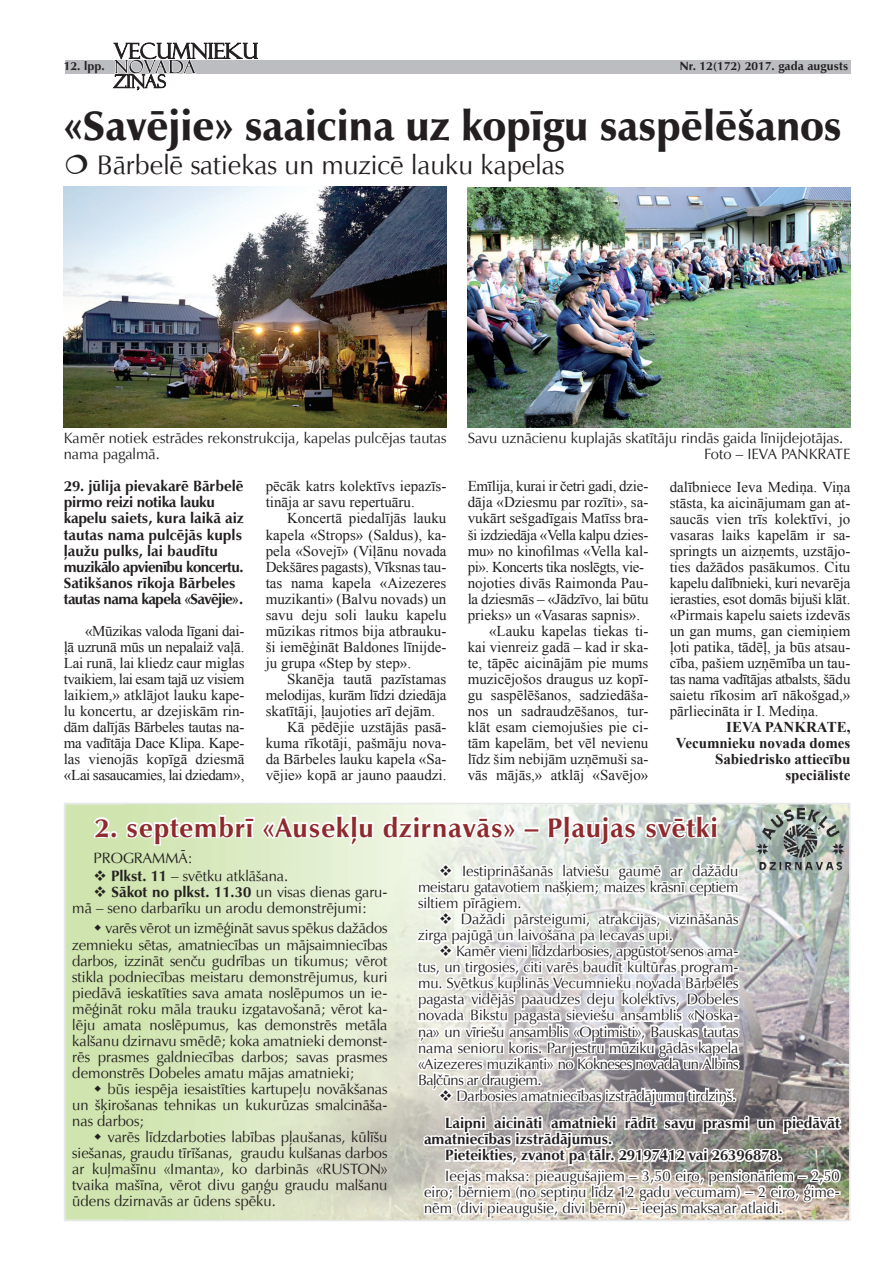
<style>
.page{position:relative;width:893px;height:1263px;background:#fff}
.page>*{position:absolute;margin:0;border:0;box-sizing:border-box;transform-origin:0 0}
.t1{font:900 42px "Zapf Humanist 601 TL";color:#231f20}
.t2{font:700 27px "Zapf Humanist 601 TL";letter-spacing:.03em;color:#8e2a2d}
.t3{font:27px "Zapf Humanist 601 TL";color:#231f20}
.t4{font:15px/16px "Zapf Humanist 601 TL";color:#231f20;text-align:justify}
.t5{font:15px/16px "Times New Roman";color:#231f20;text-align:justify}
.t6{font:700 15px/16px "Zapf Humanist 601 TL";color:#231f20}
.t7{font:15px "Times New Roman";letter-spacing:-.02em;color:#231f20}
.t8{font:700 15px/16px "Times New Roman";color:#231f20;text-align:right}
.t9{font:15px "Times New Roman";letter-spacing:-.03em;color:#231f20}
.t10{font:700 12px "Zapf Humanist 601 TL";letter-spacing:.01em;color:#231f20}
.s1{font-weight:400}
.s2{font-weight:700}
</style>
<div class="page">
<div style="left:65px;top:60px;width:785px;height:13px;background:#bcbdc0"></div>
<svg style="left:113px;top:43px;width:145px;height:47px"></svg>
<img style="left:468px;top:188px;width:382px;height:239px">
<img style="left:64px;top:187px;width:382px;height:240px">
<svg style="left:64px;top:803px;width:786px;height:418px;background:#dae6c5"></svg>
<img style="left:755px;top:805px;width:91px;height:67px">
<svg style="left:403px;top:861px;width:440px;height:360px"></svg>
<svg style="left:95px;top:925px;width:6px;height:6px"></svg>
<svg style="left:95px;top:1085px;width:6px;height:6px"></svg>
<svg style="left:95px;top:1133px;width:6px;height:6px"></svg>
<p class="t10" style="left:64px;top:58px;width:43px">12. lpp.</p>
<p class="t10" style="left:680px;top:58px;width:170px">Nr. 12(172) 2017. gada augusts</p>
<h1 class="t1" style="left:64px;top:100px;width:779px">«Savējie» saaicina uz kopīgu saspēlēšanos</h1>
<h2 class="t3" style="left:97px;top:148px;width:469px">Bārbelē satiekas un muzicē lauku kapelas</h2>
<p class="t4" style="left:64px;top:430px;width:384px">Kamēr notiek estrādes rekonstrukcija, kapelas pulcējas tautas nama pagalmā.</p>
<p class="t4" style="left:704px;top:430px;width:148px;text-indent:-236px">Savu uznācienu kuplajās skatītāju rindās gaida līnijdejotājas.<br>Foto – IEVA PANKRATE</p>
<p class="t6" style="left:64px;top:478px;width:182px">29. jūlija pievakarē Bārbelē pirmo reizi notika lauku kapelu saiets, kura laikā aiz tautas nama pulcējās kupls ļaužu pulks, lai baudītu muzikālo apvienību koncertu.<br>Satikšanos rīkoja Bārbeles tautas nama kapela «Savējie».</p>
<p class="t5" style="left:64px;top:622px;width:182px;text-indent:21px">«Mūzikas valoda līgani dai&shy;ļā uzrunā mūs un nepalaiž vaļā.<br>Lai runā, lai kliedz caur miglas tvaikiem, lai esam tajā uz visiem laikiem,» atklājot lauku kape&shy;lu koncertu, ar dzejiskām rin&shy;dām dalījās Bārbeles tautas na&shy;ma vadītāja Dace Klipa. Kape&shy;las vienojās kopīgā dziesmā «Lai sasaucamies, lai dziedam»,</p>
<p class="t5" style="left:266px;top:478px;width:182px">pēcāk katrs kolektīvs iepazīs&shy;tināja ar savu repertuāru.</p>
<p class="t5" style="left:266px;top:510px;width:182px;text-indent:21px">Koncertā piedalījās lauku kapela «Strops» (Saldus), ka&shy;pela «Sovejī» (Viļānu novada Dekšāres pagasts), Vīksnas tau&shy;tas nama kapela «Aizezeres muzikanti» (Balvu novads) un savu deju soli lauku kapelu mūzikas ritmos bija atbrauku&shy;ši iemēģināt Baldones līnijde&shy;ju grupa «Step by step».</p>
<p class="t5" style="left:287px;top:670px;width:161px">Skanēja tautā pazīstamas</p>
<p class="t7" style="left:266px;top:684px;width:182px">melodijas, kurām līdzi dziedāja</p>
<p class="t5" style="left:266px;top:702px;width:171px">skatītāji, ļaujoties arī dejām.</p>
<p class="t5" style="left:287px;top:718px;width:161px">Kā pēdējie uzstājās pasā-</p>
<p class="t5" style="left:266px;top:734px;width:182px">kuma rīkotāji, pašmāju nova-</p>
<p class="t5" style="left:266px;top:750px;width:182px">da Bārbeles lauku kapela «Sa-</p>
<p class="t5" style="left:266px;top:766px;width:182px">vējie» kopā ar jauno paaudzi.</p>
<p class="t7" style="left:468px;top:476px;width:182px">Emīlija, kurai ir četri gadi, dzie-</p>
<p class="t5" style="left:468px;top:494px;width:182px">dāja «Dziesmu par rozīti», sa-</p>
<p class="t5" style="left:468px;top:510px;width:182px">vukārt sešgadīgais Matīss bra-</p>
<p class="t9" style="left:468px;top:524px;width:182px">ši izdziedāja «Vella kalpu dzies-</p>
<p class="t5" style="left:468px;top:542px;width:182px">mu» no kinofilmas «Vella kal-</p>
<p class="t9" style="left:468px;top:556px;width:178px">pi». Koncerts tika noslēgts, vie-</p>
<p class="t5" style="left:468px;top:574px;width:182px">nojoties divās Raimonda Pau-</p>
<p class="t7" style="left:468px;top:588px;width:182px">la dziesmās – «Jādzīvo, lai būtu</p>
<p class="t5" style="left:468px;top:606px;width:174px">prieks» un «Vasaras sapnis».</p>
<p class="t5" style="left:489px;top:622px;width:161px">«Lauku kapelas tiekas ti-</p>
<p class="t5" style="left:468px;top:638px;width:182px">kai vienreiz gadā – kad ir ska-</p>
<p class="t5" style="left:468px;top:654px;width:182px">te, tāpēc aicinājām pie mums</p>
<p class="t5" style="left:468px;top:670px;width:182px">muzicējošos draugus uz kopī-</p>
<p class="t5" style="left:468px;top:686px;width:182px">gu saspēlēšanos, sadziedāša-</p>
<p class="t5" style="left:468px;top:702px;width:182px">nos un sadraudzēšanos, tur-</p>
<p class="t5" style="left:468px;top:718px;width:182px">klāt esam ciemojušies pie ci-</p>
<p class="t5" style="left:468px;top:734px;width:182px">tām kapelām, bet vēl nevienu</p>
<p class="t5" style="left:468px;top:750px;width:182px">līdz šim nebijām uzņēmuši sa-</p>
<p class="t5" style="left:468px;top:766px;width:182px">vās mājās,» atklāj «Savējo»</p>
<p class="t5" style="left:670px;top:478px;width:182px">dalībniece Ieva Mediņa. Viņa stāsta, ka aicinājumam gan at&shy;saucās vien trīs kolektīvi, jo vasaras laiks kapelām ir sa&shy;springts un aizņemts, uzstājo&shy;ties dažādos pasākumos. Citu kapelu dalībnieki, kuri nevarēja ierasties, esot domās bijuši klāt. «Pirmais kapelu saiets izdevās un gan mums, gan ciemiņiem ļoti patika, tādēļ, ja būs atsau&shy;cība, pašiem uzņēmība un tau&shy;tas nama vadītājas atbalsts, šādu saietu rīkosim arī nākošgad,» pārliecināta ir I. Mediņa.</p>
<p class="t8" style="left:676px;top:718px;width:176px">IEVA PANKRATE,<br>Vecumnieku novada domes<br>Sabiedrisko attiecību speciāliste</p>
<h2 class="t2" style="left:94px;top:810px;width:625px">2. septembrī «Ausekļu dzirnavās» – Pļaujas svētki</h2>
<p class="t4" style="left:418px;top:863px;width:322px;text-indent:21px">❖ Iestiprināšanās latviešu gaumē ar dažādu meistaru gatavotiem našķiem; maizes krāsnī ceptiem siltiem pīrāgiem.</p>
<p class="t4" style="left:418px;top:911px;width:322px;text-indent:21px">❖ Dažādi pārsteigumi, atrakcijas, vizināšanās zirga pajūgā un laivošana pa Iecavas upi.</p>
<p class="t4" style="left:418px;top:943px;width:322px;text-indent:21px">❖ Kamēr vieni līdzdarbosies, apgūstot senos ama&shy;tus, un tirgosies, citi varēs baudīt kultūras program&shy;mu. Svētkus kuplinās Vecumnieku novada Bārbeles pagasta vidējās paaudzes deju kolektīvs, Dobeles novada Bikstu pagasta sieviešu ansamblis «Noska&shy;ņa» un vīriešu ansamblis «Optimisti», Bauskas tautas nama senioru koris. Par jestru mūziku gādās kapela «Aizezeres muzikanti» no Kokneses novada un Albīns Baļčūns ar draugiem.</p>
<p class="t6" style="left:445px;top:1081px;width:396px;line-height:27.6px;text-indent:-6px">❖ <span class="s1">Darbosies amatniecības izstrādājumu tirdziņš.<br></span>Laipni aicināti amatnieki rādīt savu prasmi un piedāvāt</p>
<p class="t6" style="left:445px;top:1131px;width:338px;text-indent:-21px">amatniecības izstrādājumus.<br>Pieteikties, zvanot pa tālr. 29197412 vai 26396878.</p>
<p class="t4" style="left:424px;top:1167px;width:417px;text-indent:21px">Ieejas maksa: pieaugušajiem – 3,50 eiro, pensionāriem – 2,50 eiro; bērniem (no septiņu līdz 12 gadu vecumam) – 2 eiro, ģime&shy;nēm (divi pieaugušie, divi bērni) – ieejas maksa ar atlaidi.</p>
<p class="t4" style="left:94px;top:850px;width:101px">PROGRAMMĀ:</p>
<p class="t4" style="left:94px;top:867px;width:196px">❖ <span class="s2">Plkst. 11</span> – svētku atklāšana.</p>
<p class="t4" style="left:72px;top:883px;width:317px;text-indent:21px">❖ <span class="s2">Sākot no plkst. 11.30</span> un visas dienas garu&shy;mā – seno darbarīku un arodu demonstrējumi:</p>
<p class="t4" style="left:72px;top:920px;width:317px;text-indent:33px">varēs vērot un izmēģināt savus spēkus dažādos zemnieku sētas, amatniecības un mājsaimniecības darbos, izzināt senču gudrības un tikumus; vērot stikla podniecības meistaru demonstrējumus, kuri piedāvā ieskatīties sava amata noslēpumos un ie&shy;mēģināt roku māla trauku izgatavošanā; vērot ka&shy;lēju amata noslēpumus, kas demonstrēs metāla kalšanu dzirnavu smēdē; koka amatnieki demonst&shy;rēs prasmes galdniecības darbos; savas prasmes demonstrēs Dobeles amatu mājas amatnieki;</p>
<p class="t4" style="left:72px;top:1080px;width:317px;text-indent:35px">būs iespēja iesaistīties kartupeļu novākšanas un šķirošanas tehnikas un kukurūzas smalcināša&shy;nas darbos;</p>
<p class="t4" style="left:72px;top:1129px;width:317px;text-indent:36px">varēs līdzdarboties labības pļaušanas, kūlīšu siešanas, graudu tīrīšanas, graudu kulšanas darbos ar kuļmašīnu «Imanta», ko darbinās «RUSTON» tvaika mašīna, vērot divu gaņģu graudu malšanu ūdens dzirnavās ar ūdens spēku.</p>
</div>
